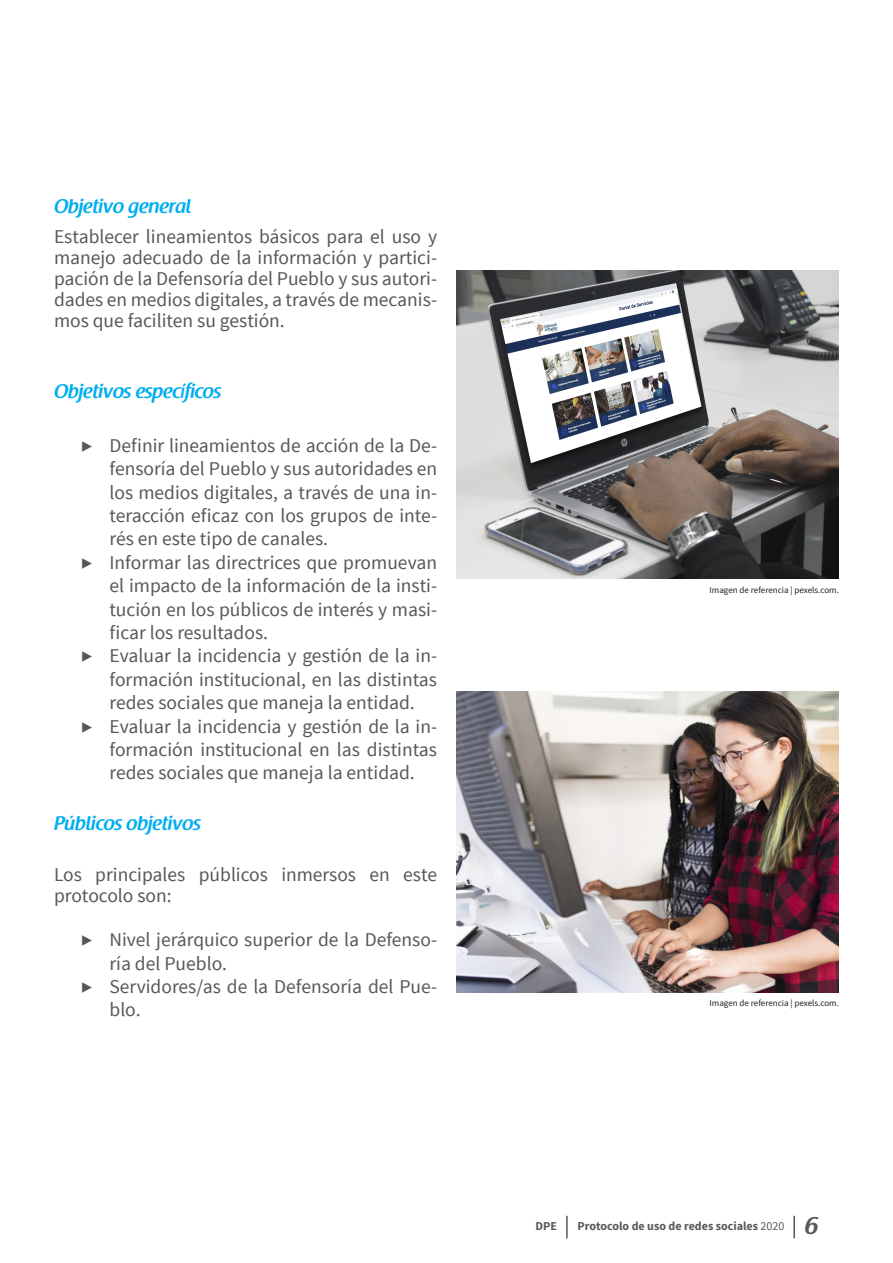
<style>
.page{position:relative;width:893px;height:1263px;background:#fff}
.page>*{position:absolute;margin:0;border:0;box-sizing:border-box;transform-origin:0 0}
.t1{font:19.5px/23.4px "Source Sans Pro";color:#57585a;text-align:justify}
.Heading_2{font:600 19.5px "Raspoutine";color:#00aeef}
.t2{font:700 12px "Source Sans Pro";color:#57585a}
.t3{font:9px "Source Sans Pro";color:#231f20}
.s1{font-weight:400}
.s2{font-family:"Raspoutine";font-weight:600;font-size:24px}
</style>
<div class="page">
<hr style="left:793px;top:1216px;width:2px;height:22px;background:#57585a">
<hr style="left:566px;top:1216px;width:2px;height:22px;background:#57585a">
<img style="left:457px;top:271px;width:382px;height:308px">
<img style="left:457px;top:691px;width:382px;height:301px">
<p class="Heading_2" style="left:54px;top:195px;width:139px">Objetivo general</p>
<p class="t1" style="left:54px;top:226px;width:385px;line-height:21px">Establecer lineamientos básicos para el uso y manejo adecuado de la información y partici&shy;pación de la Defensoría del Pueblo y sus autori&shy;dades en medios digitales, a través de mecanis&shy;mos que faciliten su gestión.</p>
<p class="Heading_2" style="left:54px;top:381px;width:169px">Objetivos específicos</p>
<p class="t1" style="left:110px;top:434px;width:329px;text-indent:-28px">▶ Definir lineamientos de acción de la De&shy;fensoría del Pueblo y sus autoridades en los medios digitales, a través de una in&shy;teracción eficaz con los grupos de inte&shy;rés en este tipo de canales.</p>
<p class="t1" style="left:110px;top:551px;width:329px;text-indent:-28px">▶ Informar las directrices que promuevan el impacto de la información de la insti&shy;tución en los públicos de interés y masi&shy;ficar los resultados.</p>
<p class="t1" style="left:110px;top:644px;width:329px;text-indent:-28px">▶ Evaluar la incidencia y gestión de la in&shy;formación institucional, en las distintas redes sociales que maneja la entidad.</p>
<p class="t1" style="left:110px;top:715px;width:329px;text-indent:-28px">▶ Evaluar la incidencia y gestión de la in&shy;formación institucional en las distintas redes sociales que maneja la entidad.</p>
<p class="Heading_2" style="left:54px;top:812px;width:148px">Públicos objetivos</p>
<p class="t1" style="left:54px;top:864px;width:385px;line-height:21px">Los principales públicos inmersos en este protocolo son:</p>
<p class="t1" style="left:110px;top:928px;width:329px;text-indent:-28px">▶ Nivel jerárquico superior de la Defenso&shy;ría del Pueblo.</p>
<p class="t1" style="left:110px;top:975px;width:329px;text-indent:-28px">▶ Servidores/as de la Defensoría del Pue&shy;blo.</p>
<p class="t3" style="left:709px;top:584px;width:131px">Imagen de referencia | pexels.com.</p>
<p class="t3" style="left:709px;top:998px;width:131px">Imagen de referencia | pexels.com.</p>
<p class="t2" style="left:536px;top:1218px;width:23px">DPE</p>
<p class="t2" style="left:577px;top:1218px;width:242px">Protocolo de uso de redes sociales <span class="s1">2020</span> <span class="s2">6</span></p>
</div>
